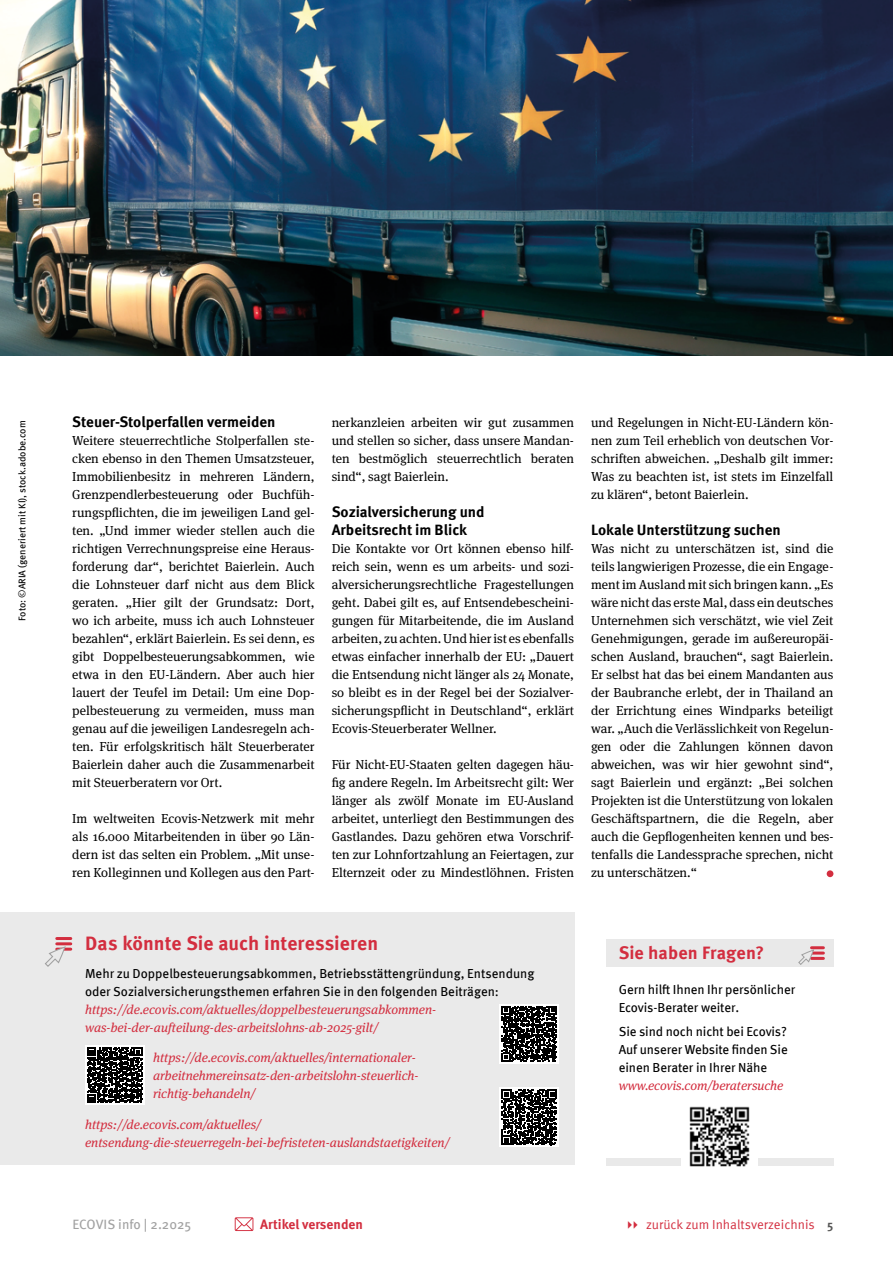
<style>
.page{position:relative;width:893px;height:1263px;background:#fff}
.page>*{position:absolute;margin:0;border:0;box-sizing:border-box;transform-origin:0 0}
.x_Marginal_Head_13_P{font:700 19.5px "Meta Pro";color:#d32e3f}
.x_Marginal_Head_13_P-2{font:700 18px "Meta Pro";letter-spacing:.005em;color:#d32e3f}
.Zwischenheadline{font:700 15px/18px "Meta Pro";color:#000}
.t1{font:13.5px "Meta Pro";color:#a1a1a1}
.t2{font:700 13.5px "Meta Pro";color:#d32e3f}
.body_8_7_12{font:13.05px/18px "Meta Serif OT";color:#000;text-align:justify}
.Marginal_Text__Linie{font:italic 13.05px/18px "Meta Serif OT";color:#d32e3f}
.Marginal_Text{font:13.05px/18px "Meta Pro";letter-spacing:-.005em;color:#000}
.Marginal_Text__Linie-2{font:13.05px/18px "Meta Pro";color:#000}
.t3{font:13.05px "Meta Pro";color:#d32e3f}
.Bildunterschrift{font:9.75px "Meta Pro";color:#000}
.s1{font-family:"Meta Serif OT";font-style:italic;color:#d32e3f}
.s2{font-weight:700;font-size:12px;color:#575756}
</style>
<div class="page">
<div style="left:0;top:913px;width:574px;height:252px;background:#eaeaea"></div>
<div style="left:606px;top:939px;width:227px;height:28px;background:#e9e9e9"></div>
<div style="left:606px;top:1158px;width:227px;height:7px;background:#e9e9e9"></div>
<img style="left:0;top:0;width:893px;height:355px">
<div style="left:827px;top:870px;width:6px;height:7px;background:#d32e3f;border-radius:50%"></div>
<hr style="left:57px;top:937px;width:14px;height:3px;background:#d32e3f">
<hr style="left:57px;top:942px;width:14px;height:3px;background:#d32e3f">
<hr style="left:57px;top:948px;width:14px;height:3px;background:#d32e3f">
<svg style="left:45px;top:947px;width:22px;height:20px"></svg>
<div style="left:681px;top:1106px;width:77px;height:60px;background:#fff"></div>
<img style="left:690px;top:1107px;width:59px;height:59px">
<svg style="left:798px;top:946px;width:25px;height:19px"></svg>
<svg style="left:500px;top:1004px;width:59px;height:59px"></svg>
<svg style="left:502px;top:1006px;width:55px;height:55px"></svg>
<div style="left:85px;top:1045px;width:60px;height:60px;background:#fff"></div>
<svg style="left:87px;top:1047px;width:55px;height:56px"></svg>
<svg style="left:500px;top:1088px;width:59px;height:59px"></svg>
<svg style="left:502px;top:1090px;width:55px;height:55px"></svg>
<svg style="left:235px;top:1217px;width:18px;height:14px"></svg>
<p class="Bildunterschrift" style="left:15px;top:621px;width:202px;rotate:-90deg">Foto: ©ARIA (generiert mit KI), stock.adobe.com</p>
<p class="Zwischenheadline" style="left:72px;top:412px;width:205px">Steuer-Stolperfallen vermeiden</p>
<p class="body_8_7_12" style="left:72px;top:432px;width:244px">Weitere steuerrechtliche Stolperfallen ste&shy;cken ebenso in den Themen Umsatzsteuer, Immobilienbesitz in mehreren Ländern, Grenzpendlerbesteuerung oder Buchfüh&shy;rungspflichten, die im jeweiligen Land gel&shy;ten. „Und immer wieder stellen auch die richtigen Verrechnungspreise eine Heraus&shy;forderung dar“, berichtet Baierlein. Auch die Lohnsteuer darf nicht aus dem Blick geraten. „Hier gilt der Grundsatz: Dort, wo ich arbeite, muss ich auch Lohnsteuer bezahlen“, erklärt Baierlein. Es sei denn, es gibt Doppelbesteuerungsabkommen, wie etwa in den EU-Ländern. Aber auch hier lauert der Teufel im Detail: Um eine Dop&shy;pelbesteuerung zu vermeiden, muss man genau auf die jeweiligen Landesregeln ach&shy;ten. Für erfolgskritisch hält Steuerberater Baierlein daher auch die Zusammenarbeit mit Steuerberatern vor Ort.</p>
<p class="body_8_7_12" style="left:72px;top:810px;width:244px">Im weltweiten Ecovis-Netzwerk mit mehr als 16.000 Mitarbeitenden in über 90 Län&shy;dern ist das selten ein Problem. „Mit unse&shy;ren Kolleginnen und Kollegen aus den Part-</p>
<p class="body_8_7_12" style="left:332px;top:414px;width:244px">nerkanzleien arbeiten wir gut zusammen und stellen so sicher, dass unsere Mandan&shy;ten bestmöglich steuerrechtlich beraten sind“, sagt Baierlein.</p>
<p class="Zwischenheadline" style="left:332px;top:502px;width:154px">Sozialversicherung und<br>Arbeitsrecht im Blick</p>
<p class="body_8_7_12" style="left:332px;top:540px;width:244px">Die Kontakte vor Ort können ebenso hilf&shy;reich sein, wenn es um arbeits- und sozi&shy;alversicherungsrechtliche Fragestellungen geht. Dabei gilt es, auf Entsendebescheini&shy;gungen für Mitarbeitende, die im Ausland arbeiten, zu achten. Und hier ist es ebenfalls etwas einfacher innerhalb der EU: „Dauert die Entsendung nicht länger als 24 Monate, so bleibt es in der Regel bei der Sozialver&shy;sicherungspflicht in Deutschland“, erklärt Ecovis-Steuerberater Wellner.</p>
<p class="body_8_7_12" style="left:332px;top:756px;width:244px">Für Nicht-EU-Staaten gelten dagegen häu&shy;fig andere Regeln. Im Arbeitsrecht gilt: Wer länger als zwölf Monate im EU-Ausland arbeitet, unterliegt den Bestimmungen des Gastlandes. Dazu gehören etwa Vorschrif&shy;ten zur Lohnfortzahlung an Feiertagen, zur Elternzeit oder zu Mindestlöhnen. Fristen</p>
<p class="body_8_7_12" style="left:591px;top:414px;width:244px">und Regelungen in Nicht-EU-Ländern kön&shy;nen zum Teil erheblich von deutschen Vor&shy;schriften abweichen. „Deshalb gilt immer:<br>Was zu beachten ist, ist stets im Einzelfall zu klären“, betont Baierlein.</p>
<p class="Zwischenheadline" style="left:591px;top:520px;width:191px">Lokale Unterstützung suchen</p>
<p class="body_8_7_12" style="left:591px;top:540px;width:244px">Was nicht zu unterschätzen ist, sind die teils langwierigen Prozesse, die ein Engage&shy;ment im Ausland mit sich bringen kann. „Es wäre nicht das erste Mal, dass ein deutsches Unternehmen sich verschätzt, wie viel Zeit Genehmigungen, gerade im außereuropäi&shy;schen Ausland, brauchen“, sagt Baierlein.<br>Er selbst hat das bei einem Mandanten aus der Baubranche erlebt, der in Thailand an der Errichtung eines Windparks beteiligt war. „Auch die Verlässlichkeit von Regelun&shy;gen oder die Zahlungen können davon abweichen, was wir hier gewohnt sind“, sagt Baierlein und ergänzt: „Bei solchen Projekten ist die Unterstützung von lokalen Geschäftspartnern, die die Regeln, aber auch die Gepflogenheiten kennen und bes&shy;tenfalls die Landessprache sprechen, nicht zu unterschätzen.“</p>
<p class="x_Marginal_Head_13_P" style="left:85px;top:928px;width:295px">Das könnte Sie auch interessieren</p>
<p class="Marginal_Text__Linie-2" style="left:85px;top:963px;width:451px">Mehr zu Doppelbesteuerungsabkommen, Betriebsstättengründung, Entsendung oder Sozialversicherungsthemen erfahren Sie in den folgenden Beiträgen:</p>
<p class="Marginal_Text__Linie" style="left:85px;top:1000px;width:353px">https://de.ecovis.com/aktuelles/doppelbesteuerungsabkommen&shy;was-bei-der-aufteilung-des-arbeitslohns-ab-2025-gilt/</p>
<p class="Marginal_Text__Linie" style="left:153px;top:1049px;width:267px">https://de.ecovis.com/aktuelles/internationaler&shy;arbeitnehmereinsatz-den-arbeitslohn-steuerlich&shy;richtig-behandeln/</p>
<p class="Marginal_Text__Linie" style="left:85px;top:1116px;width:366px">https://de.ecovis.com/aktuelles/ entsendung-die-steuerregeln-bei-befristeten-auslandstaetigkeiten/</p>
<p class="x_Marginal_Head_13_P-2" style="left:619px;top:939px;width:147px">Sie haben Fragen?</p>
<p class="Marginal_Text" style="left:619px;top:979px;width:178px">Gern hilft Ihnen Ihr persönlicher<br>Ecovis-Berater weiter.</p>
<p class="Marginal_Text" style="left:619px;top:1021px;width:171px">Sie sind noch nicht bei Ecovis?<br>Auf unserer Website finden Sie einen Berater in Ihrer Nähe <span class="s1">www.ecovis.com/beratersuche</span></p>
<p class="t1" style="left:72px;top:1214px;width:120px">ECOVIS info | 2.2025</p>
<p class="t2" style="left:260px;top:1213px;width:104px">Artikel versenden</p>
<p class="t3" style="left:646px;top:1214px;width:189px">zurück zum Inhaltsverzeichnis <span class="s2">5</span></p>
</div>
